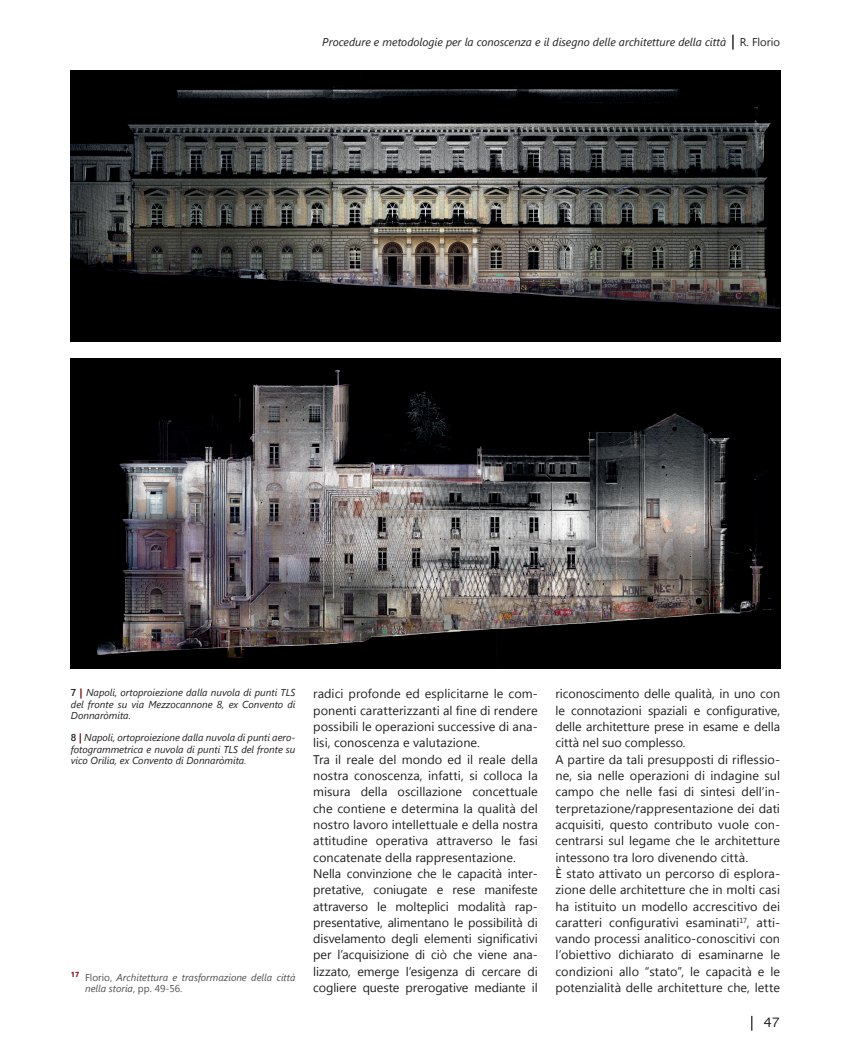
<style>
.page{position:relative;width:851px;height:1063px;background:#fff}
.page>*{position:absolute;margin:0;border:0;box-sizing:border-box;transform-origin:0 0}
.t1{font:12.5px/16.4px "Segoe UI";color:#231f20}
.t2{font:12.5px "Sathu";color:#231f20}
.t3{font:italic 11.25px "Segoe UI";color:#231f20}
.t4{font:italic 10px/11.2px "Segoe UI";color:#231f20;text-align:justify}
.t5{font:italic 10px/11.2px "Segoe UI";color:#505052}
.s1{font-style:normal}
.s2{font-weight:600;font-style:normal}
.s3{font-weight:700;font-style:normal;color:#7e0412}
.s4{color:#505052}
</style>
<div class="page">
<svg style="left:732px;top:35px;width:1px;height:15px"></svg>
<svg style="left:751px;top:1016px;width:1px;height:15px"></svg>
<img style="left:71px;top:71px;width:709px;height:271px">
<img style="left:71px;top:359px;width:709px;height:310px">
<p class="t3" style="left:322px;top:34px;width:459px">Procedure e metodologie per la conoscenza e il disegno delle architetture della città <span class="s1">R. Florio</span></p>
<p class="t4" style="left:71px;top:687px;width:226px"><span class="s2">7</span> <span class="s3">|</span> Napoli, ortoproiezione dalla nuvola di punti TLS del fronte su via Mezzocannone 8, ex Convento di Donnaròmita.</p>
<p class="t4" style="left:71px;top:732px;width:226px"><span class="s2">8</span> <span class="s3">|</span> Napoli, ortoproiezione dalla nuvola di punti aero&shy;fotogrammetrica e nuvola di punti TLS del fronte su vico Orilia, ex Convento di Donnaròmita<span class="s4">.</span></p>
<p class="t5" style="left:85px;top:971px;width:212px;text-indent:-14px"><sup>17</sup> <span class="s1">Florio,</span> Architettura e trasformazione della città nella storia<span class="s1">, pp. 49-56.</span></p>
<p class="t1" style="left:313px;top:685px;width:226px">radici profonde ed esplicitarne le com&shy;ponenti caratterizzanti al fine di rendere possibili le operazioni successive di ana&shy;lisi, conoscenza e valutazione.<br>Tra il reale del mondo ed il reale della nostra conoscenza, infatti, si colloca la misura della oscillazione concettuale che contiene e determina la qualità del nostro lavoro intellettuale e della nostra attitudine operativa attraverso le fasi concatenate della rappresentazione.<br>Nella convinzione che le capacità inter&shy;pretative, coniugate e rese manifeste attraverso le molteplici modalità rap&shy;presentative, alimentano le possibilità di disvelamento degli elementi significativi per l’acquisizione di ciò che viene ana&shy;lizzato, emerge l’esigenza di cercare di cogliere queste prerogative mediante il</p>
<p class="t1" style="left:555px;top:685px;width:226px">riconoscimento delle qualità, in uno con le connotazioni spaziali e configurative, delle architetture prese in esame e della città nel suo complesso.<br>A partire da tali presupposti di riflessio&shy;ne, sia nelle operazioni di indagine sul campo che nelle fasi di sintesi dell’in&shy;terpretazione/rappresentazione dei dati acquisiti, questo contributo vuole con&shy;centrarsi sul legame che le architetture intessono tra loro divenendo città.<br>È stato attivato un percorso di esplora&shy;zione delle architetture che in molti casi ha istituito un modello accrescitivo dei caratteri configurativi esaminati<sup>17</sup>, atti&shy;vando processi analitico-conoscitivi con l’obiettivo dichiarato di esaminarne le condizioni allo “stato”, le capacità e le potenzialità delle architetture che, lette</p>
<p class="t2" style="left:763px;top:1016px;width:18px">47</p>
</div>
